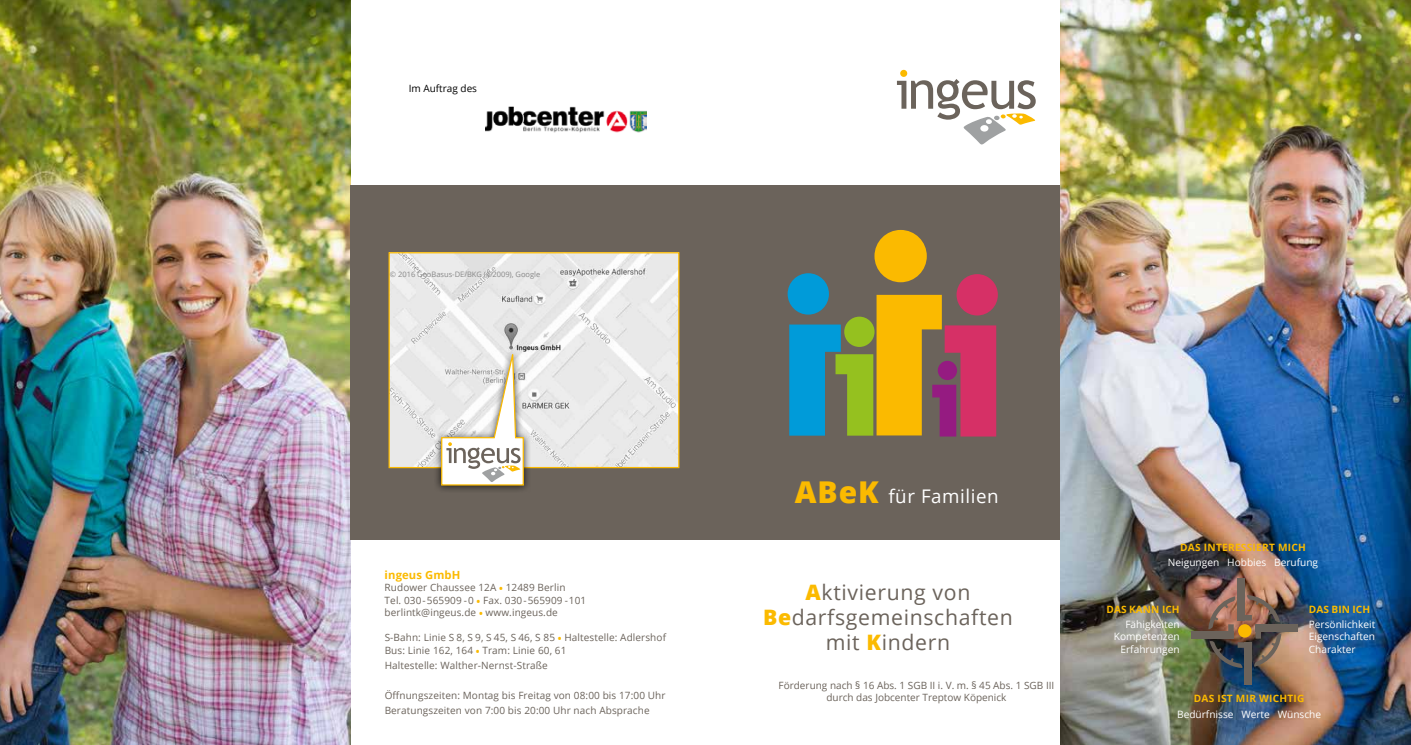
<style>
.page{position:relative;width:1411px;height:745px;background:#fff}
.page>*{position:absolute;margin:0;border:0;box-sizing:border-box;transform-origin:0 0}
.t1{font:21.25px/25px "Open Sans";letter-spacing:.03em;color:#6b635b;text-align:center}
.t2{font:18.75px "Open Sans";letter-spacing:.03em;color:#fff}
.t3{font:700 11.25px "Open Sans";letter-spacing:.01em;color:#fbba00}
.t4{font:10.12px/12.4px "Open Sans";color:#fff;text-align:right}
.t5{font:700 10.12px "Open Sans";letter-spacing:.025em;color:#fbba00}
.t6{font:700 10.12px "Open Sans";color:#fbba00}
.t7{font:10px/12.5px "Open Sans";letter-spacing:.01em;color:#6b635b}
.t8{font:10px "Open Sans";color:#000}
.t9{font:7.5px "Open Sans";color:#878787}
.s1{font-weight:700;color:#fbba00}
.s2{font-weight:800;font-size:30px;color:#fbba00}
.s3{font-weight:800;color:#fbba00}
</style>
<div class="page">
<img style="left:1059px;top:0;width:351px;height:744px">
<img style="left:0;top:0;width:351px;height:744px">
<div style="left:351px;top:185px;width:708px;height:354px;background:#6b635b"></div>
<div style="left:900px;top:70px;width:7px;height:7px;background:#fbba00;border-radius:50%"></div>
<svg style="left:896px;top:79px;width:139px;height:65px"></svg>
<img style="left:390px;top:254px;width:287px;height:212px">
<div style="left:388px;top:252px;width:291px;height:216px;border:1px solid #fbba00"></div>
<div style="left:433px;top:347px;width:98px;height:146px;background:#000;opacity:.75"></div>
<svg style="left:440px;top:353px;width:84px;height:133px;background:#e4e0d7"></svg>
<div style="left:1255px;top:624px;width:42px;height:7px;background:#6b635b"></div>
<div style="left:1191px;top:631px;width:42px;height:7px;background:#6b635b"></div>
<div style="left:1244px;top:641px;width:7px;height:43px;background:#6b635b"></div>
<img style="left:1192px;top:578px;width:104px;height:105px">
<svg style="left:1237px;top:623px;width:14px;height:14px"></svg>
<img style="left:485px;top:106px;width:161px;height:27px">
<div style="left:956px;top:274px;width:41px;height:41px;background:#d63066;border-radius:50%"></div>
<div style="left:787px;top:273px;width:42px;height:41px;background:#009bd9;border-radius:50%"></div>
<div style="left:874px;top:230px;width:52px;height:52px;background:#fbba00;border-radius:50%"></div>
<svg style="left:789px;top:294px;width:207px;height:142px"></svg>
<div style="left:937px;top:360px;width:20px;height:20px;background:#951b81;border-radius:50%"></div>
<p class="t8" style="left:408px;top:82px;width:70px">Im Auftrag des</p>
<p class="t9" style="left:390px;top:269px;width:152px">© 2016 GeoBasus-DE/BKG (©2009), Google</p>
<p class="t3" style="left:384px;top:566px;width:77px">ingeus GmbH</p>
<p class="t7" style="left:384px;top:580px;width:203px">Rudower Chaussee 12A <span class="s1">•</span> 12489 Berlin<br>Tel. 030-565909 -0 <span class="s1">•</span> Fax. 030-565909 -101 berlintk@ingeus.de <span class="s1">•</span> www.ingeus.de</p>
<p class="t7" style="left:384px;top:630px;width:283px">S-Bahn: Linie S 8, S 9, S 45, S 46, S 85 <span class="s1">•</span> Haltestelle: Adlershof<br>Bus: Linie 162, 164 <span class="s1">•</span> Tram: Linie 60, 61</p>
<p class="t7" style="left:384px;top:658px;width:165px">Haltestelle: Walther-Nernst-Straße</p>
<p class="t7" style="left:384px;top:687px;width:282px;line-height:15px">Öffnungszeiten: Montag bis Freitag von 08:00 bis 17:00 Uhr<br>Beratungszeiten von 7:00 bis 20:00 Uhr nach Absprache</p>
<h2 class="t2" style="left:794px;top:482px;width:205px"><span class="s2">ABeK</span> für Familien</h2>
<h1 class="t1" style="left:763px;top:578px;width:251px"><span class="s3">A</span>ktivierung von<br><span class="s3">Be</span>darfsgemeinschaften mit <span class="s3">K</span>indern</h1>
<p class="t7" style="left:778px;top:678px;width:277px;line-height:12px;text-align:center">Förderung nach § 16 Abs. 1 SGB II i. V. m. § 45 Abs. 1 SGB III durch das Jobcenter Treptow Köpenick</p>
<p class="t5" style="left:1180px;top:539px;width:127px">DAS INTERESSIERT MICH</p>
<p class="t4" style="left:1167px;top:555px;width:152px">Neigungen Hobbies Berufung</p>
<p class="t6" style="left:1308px;top:601px;width:63px">DAS BIN ICH</p>
<p class="t4" style="left:1308px;top:617px;width:68px;text-align:justify">Persönlichkeit Eigenschaften Charakter</p>
<p class="t6" style="left:1106px;top:601px;width:75px">DAS KANN ICH</p>
<p class="t4" style="left:1113px;top:617px;width:67px">Fähigkeiten<br>Kompetenzen<br>Erfahrungen</p>
<p class="t5" style="left:1193px;top:691px;width:112px">DAS IST MIR WICHTIG</p>
<p class="t4" style="left:1177px;top:707px;width:145px">Bedürfnisse Werte Wünsche</p>
</div>
